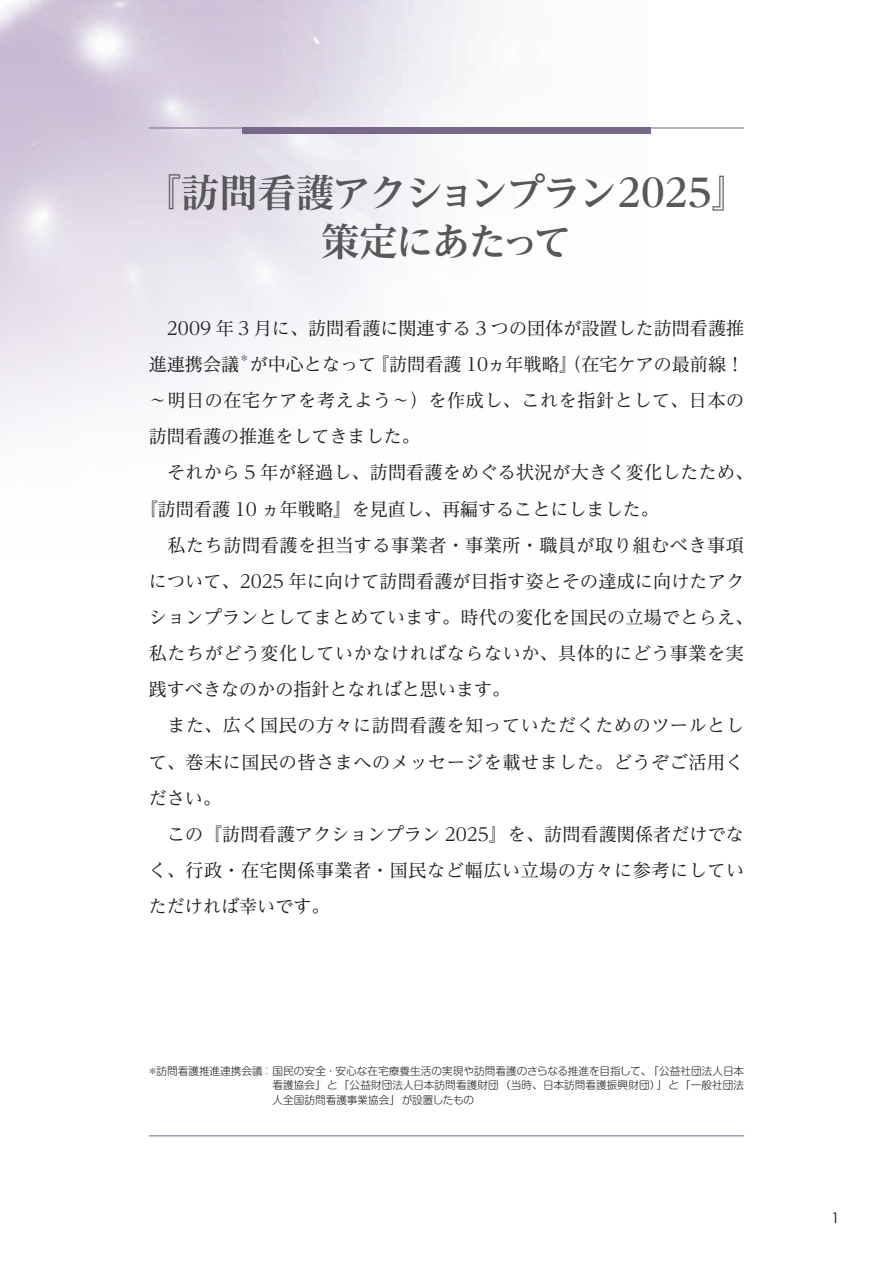
<style>
.page{position:relative;width:893px;height:1263px;background:#fff}
.page>*{position:absolute;margin:0;border:0;box-sizing:border-box;transform-origin:0 0}
.t1{font:700 38.25px/48.9px "Reim Pro";letter-spacing:-.05em;color:#57585a;text-align:center}
.t2{font:18px/36.2px "Reim Pro";letter-spacing:.01em;color:#231f20}
.t3{font:18px "Reim Pro";letter-spacing:.03em;color:#231f20}
.t4{font:18px "Reim Pro";letter-spacing:.035em;color:#231f20}
.t5{font:13.8px "Futura Std";color:#231f20}
.t6{font:300 10.65px/14.9px "Shin M Go Pr 6";letter-spacing:.005em;color:#231f20;text-align:justify}
.t7{font:10.5px "Reim Pro";color:#776789}
.s1{color:#776789}
</style>
<div class="page">
<img style="left:0;top:0;width:646px;height:424px">
<hr style="left:149px;top:128px;width:595px;height:1px;background:#776789">
<div style="left:242px;top:128px;width:409px;height:6px;background:#776789"></div>
<hr style="left:149px;top:1135px;width:595px;height:1px;background:#776789">
<h1 class="t1" style="left:143px;top:168px;width:609px">『訪問看護アクションプラン2025』策定にあたって</h1>
<p class="t2" style="left:149px;top:310px;width:597px">　2009 年 3 月に、訪問看護に関連する 3 つの団体が設置した訪問看護推進連携会議</p>
<p class="t7" style="left:239px;top:349px;width:12px">＊</p>
<p class="t2" style="left:250px;top:346px;width:496px">が中心となって『訪問看護 10ヵ年戦略』（在宅ケアの最前線！</p>
<p class="t4" style="left:149px;top:385px;width:597px">～明日の在宅ケアを考えよう～）を作成し、これを指針として、日本の</p>
<p class="t2" style="left:149px;top:418px;width:273px">訪問看護の推進をしてきました。</p>
<p class="t2" style="left:149px;top:454px;width:606px">　それから 5 年が経過し、訪問看護をめぐる状況が大きく変化したため、</p>
<p class="t2" style="left:140px;top:490px;width:521px">『訪問看護 10 ヵ年戦略』を見直し、再編することにしました。</p>
<p class="t3" style="left:149px;top:530px;width:597px">　私たち訪問看護を担当する事業者・事業所・職員が取り組むべき事項</p>
<p class="t2" style="left:149px;top:563px;width:597px">について、2025 年に向けて訪問看護が目指す姿とその達成に向けたアク</p>
<p class="t2" style="left:149px;top:599px;width:606px">ションプランとしてまとめています。時代の変化を国民の立場でとらえ、</p>
<p class="t3" style="left:149px;top:638px;width:597px">私たちがどう変化していかなければならないか、具体的にどう事業を実</p>
<p class="t2" style="left:149px;top:671px;width:363px">践すべきなのかの指針となればと思います。</p>
<p class="t3" style="left:149px;top:711px;width:597px">　また、広く国民の方々に訪問看護を知っていただくためのツールとし</p>
<p class="t3" style="left:149px;top:747px;width:597px">て、巻末に国民の皆さまへのメッセージを載せました。どうぞご活用く</p>
<p class="t2" style="left:149px;top:779px;width:74px">ださい。</p>
<p class="t2" style="left:149px;top:816px;width:597px">　この『訪問看護アクションプラン 2025』を、訪問看護関係者だけでな</p>
<p class="t4" style="left:149px;top:855px;width:597px">く、行政・在宅関係事業者・国民など幅広い立場の方々に参考にしてい</p>
<p class="t2" style="left:149px;top:888px;width:182px">ただければ幸いです。</p>
<p class="t6" style="left:273px;top:1062px;width:473px;text-indent:-125px"><span class="s1">＊</span>訪問看護推進連携会議：国民の安全・安心な在宅療養生活の実現や訪問看護のさらなる推進を目指して、「公益社団法人日本看護協会」と「公益財団法人日本訪問看護財団（当時、日本訪問看護振興財団）」と「一般社団法人全国訪問看護事業協会」が設置したもの</p>
<p class="t5" style="left:831px;top:1209px;width:10px">1</p>
</div>
